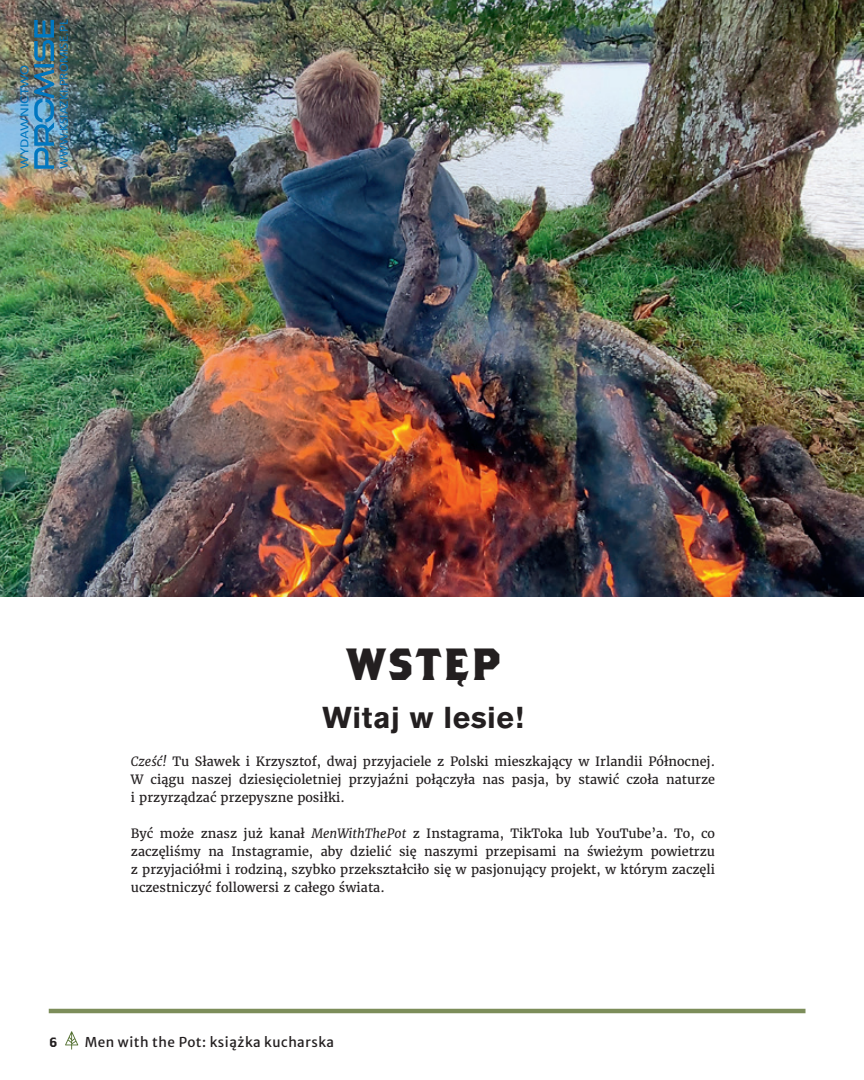
<style>
.page{position:relative;width:864px;height:1080px;background:#fff}
.page>*{position:absolute;margin:0;border:0;box-sizing:border-box;transform-origin:0 0}
.intro{font:700 45px "Brothers";letter-spacing:.05em;color:#231f20}
.intro-2{font:700 30px "Akzidenz Grotesk Pro";letter-spacing:.02em;color:#231f20}
.t1{font:13.5px "Merriweather Sans";letter-spacing:.04em;color:#231f20}
.t2{font:13.5px "Brothers";color:#231f20}
.ST__Serif_no_color{font:12.75px/18px "Merriweather";color:#231f20;text-align:justify}
.t3{font:12.6px "Calibri";color:#0077c0;scale:1.07 1}
.t4{font:12.6px "Calibri";color:#0077c0;scale:1.2 1}
.s1{font-style:italic}
</style>
<div class="page">
<img style="left:0;top:0;width:864px;height:597px">
<hr style="left:49px;top:1009px;width:757px;height:4px;background:#7c8d5a">
<svg style="left:65px;top:1031px;width:13px;height:19px"></svg>
<img style="left:34px;top:20px;width:20px;height:149px">
<p class="t4" style="left:16px;top:169px;width:88px;rotate:-90deg">WYDAWNICTWO</p>
<p class="t3" style="left:56px;top:169px;width:141px;rotate:-90deg">WWW.KSIAZKI.PROMISE.PL</p>
<p class="intro" style="left:347px;top:637px;width:154px">WSTĘP</p>
<p class="intro-2" style="left:323px;top:698px;width:202px">Witaj w lesie!</p>
<p class="ST__Serif_no_color" style="left:131px;top:752px;width:586px"><span class="s1">Cześć!</span> Tu Sławek i Krzysztof, dwaj przyjaciele z Polski mieszkający w Irlandii Północnej.<br>W ciągu naszej dziesięcioletniej przyjaźni połączyła nas pasja, by stawić czoła naturze i przyrządzać przepyszne posiłki.</p>
<p class="ST__Serif_no_color" style="left:131px;top:824px;width:586px">Być może znasz już kanał <span class="s1">MenWithThePot</span> z Instagrama, TikToka lub YouTube’a. To, co zaczęliśmy na Instagramie, aby dzielić się naszymi przepisami na świeżym powietrzu z przyjaciółmi i rodziną, szybko przekształciło się w pasjonujący projekt, w którym zaczęli uczestniczyć followersi z całego świata.</p>
<p class="t2" style="left:49px;top:1034px;width:10px">6</p>
<p class="t1" style="left:85px;top:1030px;width:251px">Men with the Pot: książka kucharska</p>
</div>
